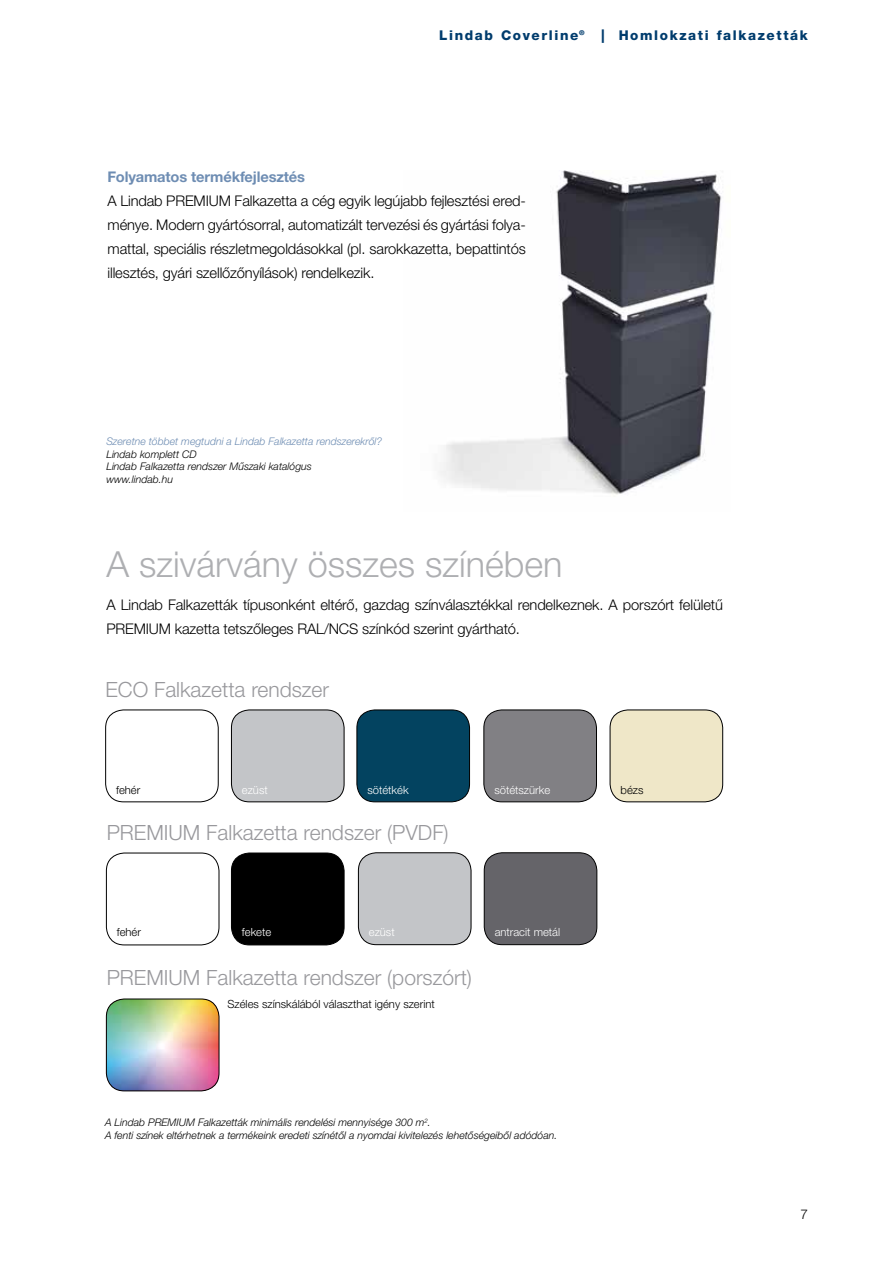
<style>
.page{position:relative;width:893px;height:1263px;background:#fff}
.page>*{position:absolute;margin:0;border:0;box-sizing:border-box;transform-origin:0 0}
.t1{font:300 36px "Helvetica Neue CE";color:#aeafb2}
.t2{font:300 21px "Helvetica Neue";color:#98989c}
.t3{font:300 14.7px/24px "Helvetica Neue CE";letter-spacing:-.01em;color:#000;text-align:justify}
.t4{font:700 14.7px "Helvetica Neue CE";letter-spacing:-.01em;color:#6e8db3}
.t5{font:800 13.5px "Helvetica Neue CE";letter-spacing:.12em;color:#003c6d}
.t6{font:300 13.5px "Helvetica Neue CE";color:#000}
.t7{font:300 11.25px "Helvetica Neue CE";color:#000}
.t8{font:300 11.25px "Helvetica Neue CE";color:#fff}
.t9{font:italic 300 10.5px/12.6px "Helvetica Neue CE";color:#000}
.t10{font:italic 300 10.5px "Helvetica Neue CE";color:#6e8db3}
</style>
<div class="page">
<img style="left:439px;top:170px;width:283px;height:325px">
<div style="left:105px;top:709px;width:114px;height:93px;border:1px solid #000;border-radius:18px"></div>
<div style="left:357px;top:710px;width:113px;height:92px;background:#034360;border-radius:18px"></div>
<div style="left:357px;top:710px;width:113px;height:92px;border:1px solid #000;border-radius:18px"></div>
<div style="left:484px;top:710px;width:112px;height:92px;background:#818084;border-radius:18px"></div>
<div style="left:484px;top:710px;width:113px;height:92px;border:1px solid #000;border-radius:18px"></div>
<div style="left:610px;top:710px;width:113px;height:92px;background:#efe7c8;border-radius:18px"></div>
<div style="left:610px;top:710px;width:113px;height:92px;border:1px solid #000;border-radius:18px"></div>
<div style="left:106px;top:853px;width:113px;height:92px;border:1px solid #000;border-radius:18px"></div>
<img style="left:106px;top:999px;width:113px;height:92px">
<div style="left:106px;top:999px;width:113px;height:92px;border:1px solid #000;border-radius:18px"></div>
<div style="left:358px;top:853px;width:113px;height:92px;background:#c3c5c8;border-radius:18px"></div>
<div style="left:358px;top:852px;width:113px;height:93px;border:1px solid #000;border-radius:18px"></div>
<div style="left:484px;top:853px;width:113px;height:92px;background:#656469;border-radius:18px"></div>
<div style="left:484px;top:852px;width:113px;height:93px;border:1px solid #000;border-radius:18px"></div>
<div style="left:231px;top:853px;width:113px;height:92px;background:#000;border-radius:18px"></div>
<div style="left:231px;top:853px;width:113px;height:92px;border:1px solid #000;border-radius:18px"></div>
<div style="left:231px;top:710px;width:113px;height:92px;background:#c3c5c8;border-radius:18px"></div>
<div style="left:231px;top:710px;width:113px;height:92px;border:1px solid #000;border-radius:18px"></div>
<p class="t5" style="left:439px;top:27px;width:370px">Lindab Coverline® | Homlokzati falkazetták</p>
<p class="t4" style="left:108px;top:168px;width:199px">Folyamatos termékfejlesztés</p>
<p class="t3" style="left:108px;top:189px;width:420px">A Lindab PREMIUM Falkazetta a cég egyik legújabb fejlesztési ered&shy;ménye. Modern gyártósorral, automatizált tervezési és gyártási folya&shy;mattal, speciális részletmegoldásokkal (pl. sarokkazetta, bepattintós illesztés, gyári szellőzőnyílások) rendelkezik.</p>
<p class="t10" style="left:106px;top:435px;width:277px">Szeretne többet megtudni a Lindab Falkazetta rendszerekről?</p>
<p class="t9" style="left:106px;top:448px;width:207px">Lindab komplett CD<br>Lindab Falkazetta rendszer Műszaki katalógus www.lindab.hu</p>
<h1 class="t1" style="left:106px;top:542px;width:458px">A szivárvány összes színében</h1>
<p class="t3" style="left:106px;top:593px;width:618px">A Lindab Falkazetták típusonként eltérő, gazdag színválasztékkal rendelkeznek. A porszórt felületű<br>PREMIUM kazetta tetszőleges RAL/NCS színkód szerint gyártható.</p>
<h2 class="t2" style="left:105px;top:676px;width:225px">ECO Falkazetta rendszer</h2>
<p class="t7" style="left:116px;top:783px;width:26px">fehér</p>
<p class="t8" style="left:367px;top:783px;width:43px">sötétkék</p>
<p class="t8" style="left:494px;top:783px;width:57px">sötétszürke</p>
<p class="t7" style="left:620px;top:783px;width:24px">bézs</p>
<p class="t8" style="left:242px;top:783px;width:27px">ezüst</p>
<h2 class="t2" style="left:107px;top:819px;width:343px">PREMIUM Falkazetta rendszer (PVDF)</h2>
<p class="t7" style="left:117px;top:925px;width:26px">fehér</p>
<p class="t8" style="left:242px;top:925px;width:31px">fekete</p>
<p class="t8" style="left:369px;top:925px;width:27px">ezüst</p>
<p class="t8" style="left:495px;top:925px;width:67px">antracit metál</p>
<h2 class="t2" style="left:107px;top:964px;width:367px">PREMIUM Falkazetta rendszer (porszórt)</h2>
<p class="t7" style="left:227px;top:997px;width:209px">Széles színskálából választhat igény szerint</p>
<p class="t9" style="left:105px;top:1116px;width:454px">A Lindab PREMIUM Falkazetták minimális rendelési mennyisége 300 m<sup>2</sup>.<br>A fenti színek eltérhetnek a termékeink eredeti színétől a nyomdai kivitelezés lehetőségeiből adódóan.</p>
<p class="t6" style="left:800px;top:1206px;width:9px">7</p>
</div>
